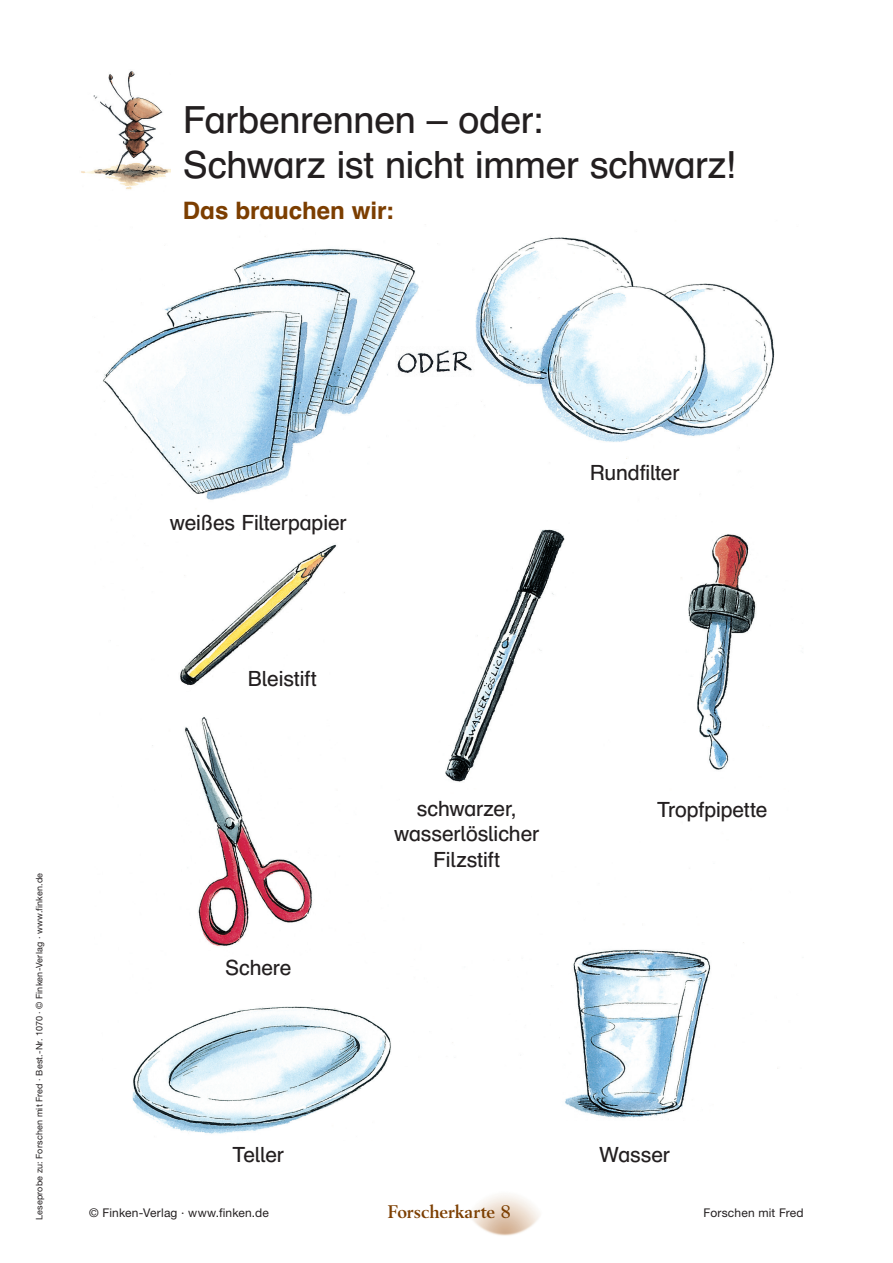
<style>
.page{position:relative;width:893px;height:1263px;background:#fff}
.page>*{position:absolute;margin:0;border:0;box-sizing:border-box;transform-origin:0 0}
.t1{font:37.5px/45px "Schulbuch Nord";letter-spacing:-.01em;color:#231f20}
.t2{font:700 24px "Schulbuch Nord";letter-spacing:-.005em;color:#7c3e00}
.t3{font:21px/25.2px "Schulbuch Nord";letter-spacing:-.01em;color:#231f20;text-align:center}
.t4{font:700 18px "Berling";letter-spacing:-.005em;color:#7c3e00}
.t5{font:12px "Helvetica Neue LT";letter-spacing:.01em;color:#231f20}
.t6{font:9px "Helvetica Neue LT Pro";letter-spacing:.02em;color:#231f20}
</style>
<div class="page">
<img style="left:471px;top:1195px;width:68px;height:41px">
<img style="left:103px;top:236px;width:675px;height:833px">
<img style="left:81px;top:71px;width:89px;height:119px">
<img style="left:395px;top:347px;width:79px;height:30px">
<img style="left:121px;top:999px;width:277px;height:135px">
<img style="left:561px;top:947px;width:153px;height:171px">
<img style="left:683px;top:531px;width:78px;height:243px">
<h1 class="t1" style="left:183px;top:96px;width:554px">Farbenrennen – oder:<br>Schwarz ist nicht immer schwarz!</h1>
<p class="t2" style="left:183px;top:195px;width:213px">Das brauchen wir:</p>
<p class="t3" style="left:170px;top:510px;width:178px">weißes Filterpapier</p>
<p class="t3" style="left:590px;top:459px;width:91px">Rundfilter</p>
<p class="t3" style="left:248px;top:665px;width:70px">Bleistift</p>
<p class="t6" style="left:34px;top:1220px;width:349px;rotate:-90deg">Leseprobe zu: Forschen mit Fred · Best.-Nr. 1070 · © Finken-Verlag · www.finken.de</p>
<p class="t3" style="left:225px;top:955px;width:68px">Schere</p>
<p class="t3" style="left:233px;top:1141px;width:53px">Teller</p>
<p class="t3" style="left:394px;top:796px;width:147px">schwarzer, wasserlöslicher<br>Filzstift</p>
<p class="t3" style="left:657px;top:796px;width:112px">Tropfpipette</p>
<p class="t3" style="left:599px;top:1141px;width:72px">Wasser</p>
<p class="t5" style="left:89px;top:1206px;width:181px">© Finken-Verlag · www.finken.de</p>
<p class="t4" style="left:388px;top:1201px;width:125px">Forscherkarte 8</p>
<p class="t5" style="left:703px;top:1206px;width:102px">Forschen mit Fred</p>
</div>
